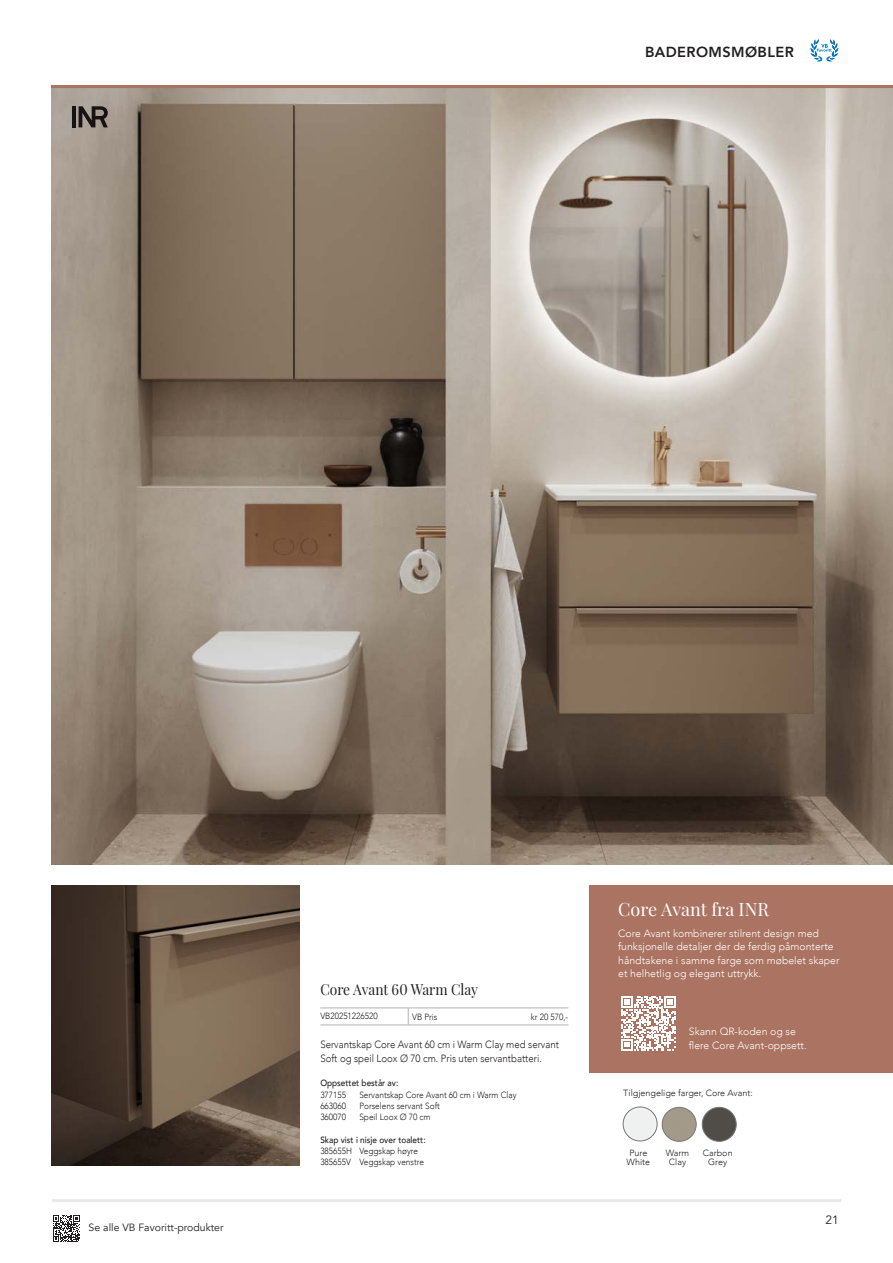
<style>
.page{position:relative;width:893px;height:1263px;background:#fff}
.page>*{position:absolute;margin:0;border:0;box-sizing:border-box;transform-origin:0 0}
._2025-FAV-Serienavn{font:18px "Playfair Display";color:#fff}
._2025-FAV-Produktnavn{font:15px "Playfair Display";color:#231f20;scale:.92 1}
.t1{font:800 14.55px "Avenir";letter-spacing:.03em;color:#231f20}
.t2{font:12px "Avenir";color:#231f20}
._2025-FAV-Produkttekst{font:300 10.5px/13.5px "Avenir";color:#fff}
._2025-FAV-Produkttekst-2{font:300 10.5px/13.5px "Avenir";color:#231f20;scale:.92 1}
.t3{font:10.5px "Avenir";color:#231f20}
._2025-FAV-Produkttekst-ekstrainfo{font:300 9px "Avenir";color:#231f20;scale:.92 1}
._2025-FAV-Produkttekst-ekstrainfo-2{font:300 9px/9px "Avenir";color:#231f20;text-align:center}
._2025-FAV-Produkttekst-ekstrainfo-3{font:500 9px "Avenir";color:#231f20;scale:.92 1}
._2025-FAV-NRF{font:300 9px "Avenir";color:#231f20;scale:.92 1}
._2025-FAV-Pris{font:300 9px "Avenir";color:#231f20;scale:.92 1}
</style>
<div class="page">
<svg style="left:810px;top:39px;width:28px;height:22px"></svg>
<hr style="left:52px;top:1199px;width:789px;height:3px;background:#b4b2b2">
<svg style="left:53px;top:1215px;width:27px;height:27px"></svg>
<img style="left:51px;top:88px;width:842px;height:776px">
<hr style="left:51px;top:85px;width:842px;height:3px;background:#ab7361">
<img style="left:51px;top:885px;width:248px;height:280px">
<hr style="left:320px;top:1007px;width:88px;height:1px;background:#b4b2b2">
<hr style="left:320px;top:1024px;width:88px;height:1px;background:#b4b2b2">
<hr style="left:408px;top:1007px;width:95px;height:1px;background:#b4b2b2">
<hr style="left:503px;top:1007px;width:65px;height:1px;background:#b4b2b2">
<hr style="left:408px;top:1024px;width:95px;height:1px;background:#b4b2b2">
<hr style="left:503px;top:1024px;width:65px;height:1px;background:#b4b2b2">
<svg style="left:408px;top:1008px;width:1px;height:16px"></svg>
<hr style="left:72px;top:106px;width:4px;height:21px;background:#171312">
<svg style="left:79px;top:106px;width:29px;height:21px"></svg>
<img style="left:702px;top:1107px;width:34px;height:34px;border-radius:17px">
<div style="left:702px;top:1107px;width:34px;height:34px;border:1px solid #77777a;border-radius:50%"></div>
<img style="left:662px;top:1107px;width:34px;height:34px;border-radius:17px">
<div style="left:662px;top:1107px;width:34px;height:34px;border:1px solid #77777a;border-radius:50%"></div>
<img style="left:623px;top:1107px;width:34px;height:34px;border-radius:17px">
<div style="left:623px;top:1107px;width:34px;height:34px;border:1px solid #77777a;border-radius:50%"></div>
<div style="left:590px;top:885px;width:303px;height:187px;background:#ab7361"></div>
<svg style="left:621px;top:996px;width:55px;height:55px"></svg>
<p class="t1" style="left:645px;top:40px;width:150px">BADEROMSMØBLER</p>
<p class="t3" style="left:89px;top:1221px;width:136px">Se alle VB Favoritt-produkter</p>
<p class="_2025-FAV-Serienavn" style="left:618px;top:895px;width:152px">Core Avant fra INR</p>
<p class="_2025-FAV-Produkttekst" style="left:618px;top:926px;width:223px">Core Avant kombinerer stilrent design med funksjonelle detaljer der de ferdig påmonterte håndtakene i samme farge som møbelet skaper et helhetlig og elegant uttrykk.</p>
<p class="_2025-FAV-Produktnavn" style="left:320px;top:978px;width:173px">Core Avant 60 Warm Clay</p>
<p class="_2025-FAV-NRF" style="left:320px;top:1010px;width:64px">VB20251226520</p>
<p class="_2025-FAV-NRF" style="left:412px;top:1011px;width:29px">VB Pris</p>
<p class="_2025-FAV-Pris" style="left:531px;top:1011px;width:42px">kr 20 570,-</p>
<p class="_2025-FAV-Produkttekst-2" style="left:320px;top:1038px;width:261px">Servantskap Core Avant 60 cm i Warm Clay med servant<br>Soft og speil Loox Ø 70 cm. Pris uten servantbatteri.</p>
<p class="_2025-FAV-Produkttekst-ekstrainfo-3" style="left:320px;top:1075px;width:86px">Oppsettet består av:</p>
<p class="_2025-FAV-Produkttekst-ekstrainfo" style="left:320px;top:1089px;width:30px">377155</p>
<p class="_2025-FAV-Produkttekst-ekstrainfo" style="left:359px;top:1089px;width:172px">Servantskap Core Avant 60 cm i Warm Clay</p>
<p class="_2025-FAV-Produkttekst-ekstrainfo" style="left:320px;top:1100px;width:30px">663060</p>
<p class="_2025-FAV-Produkttekst-ekstrainfo" style="left:359px;top:1100px;width:89px">Porselens servant Soft</p>
<p class="_2025-FAV-Produkttekst-ekstrainfo" style="left:320px;top:1112px;width:30px">360070</p>
<p class="_2025-FAV-Produkttekst-ekstrainfo" style="left:359px;top:1112px;width:79px">Speil Loox Ø 70 cm</p>
<p class="_2025-FAV-Produkttekst-ekstrainfo-3" style="left:320px;top:1132px;width:116px">Skap vist i nisje over toalett:</p>
<p class="_2025-FAV-Produkttekst-ekstrainfo" style="left:320px;top:1145px;width:108px">385655H Veggskap høyre</p>
<p class="_2025-FAV-Produkttekst-ekstrainfo" style="left:320px;top:1157px;width:114px">385655V Veggskap venstre</p>
<p class="_2025-FAV-Produkttekst-ekstrainfo-2" style="left:703px;top:1148px;width:31px">Carbon<br>Grey</p>
<p class="_2025-FAV-Produkttekst" style="left:689px;top:1025px;width:119px">Skann QR-koden og se flere Core Avant-oppsett.</p>
<p class="_2025-FAV-Produkttekst-ekstrainfo-2" style="left:623px;top:1089px;width:131px">Tilgjengelige farger, Core Avant:</p>
<p class="_2025-FAV-Produkttekst-ekstrainfo-2" style="left:627px;top:1148px;width:25px">Pure<br>White</p>
<p class="_2025-FAV-Produkttekst-ekstrainfo-2" style="left:666px;top:1148px;width:25px">Warm<br>Clay</p>
<p class="t2" style="left:826px;top:1213px;width:15px">21</p>
</div>
